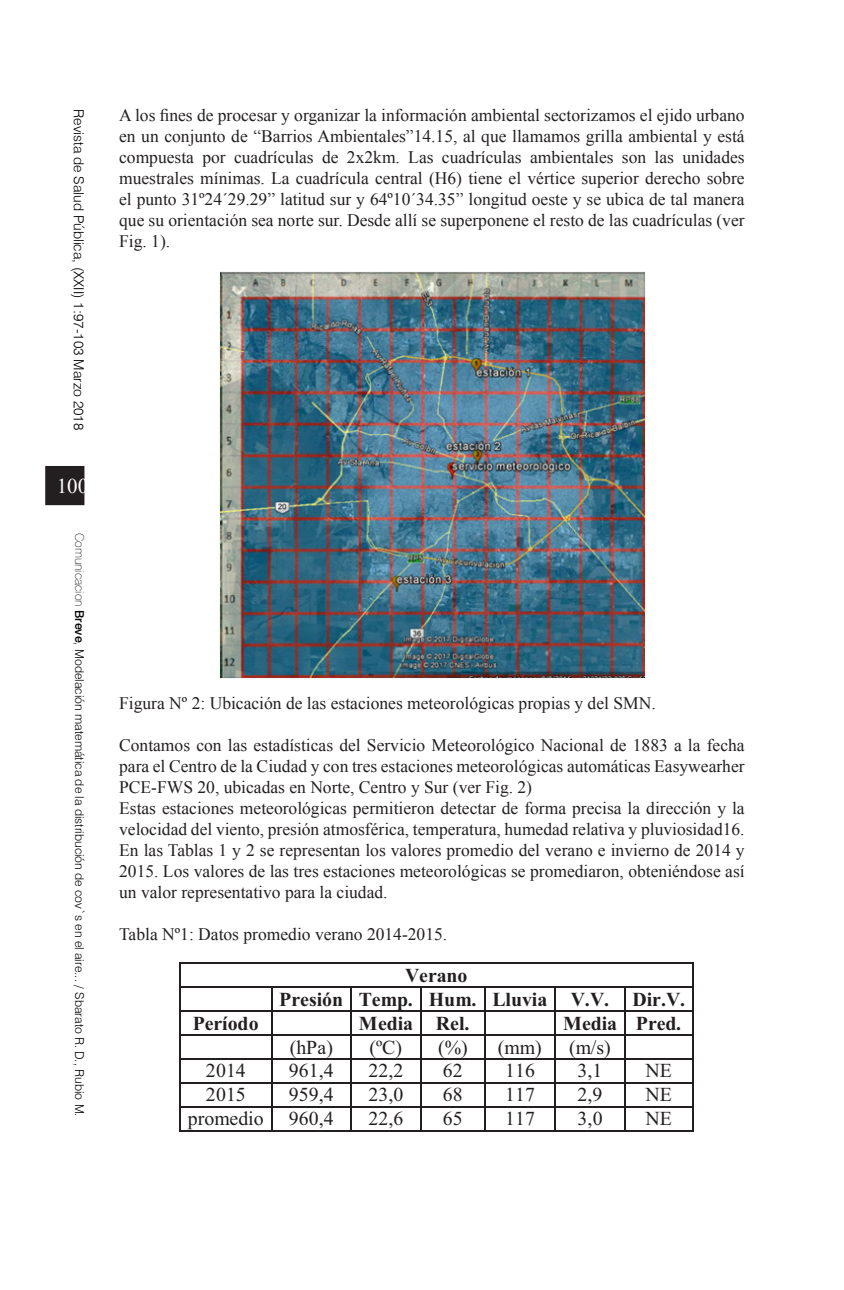
<style>
.page{position:relative;width:844px;height:1290px;background:#fff}
.page>*{position:absolute;margin:0;border:0;box-sizing:border-box;transform-origin:0 0}
.t1{font:21px "Times New Roman";color:#fff}
.t2{font:19.78px "Times New Roman";letter-spacing:.005em;color:#231f20}
.t3{font:700 19.78px/23.8px "Times New Roman";color:#231f20}
.Body_Text{font:17.5px/21px "Times New Roman";color:#231f20;text-align:justify}
.t4{font:300 14px "Swiss 721 BT";color:#000}
.t5{font:300 12.25px "Swiss 721 BT";color:#000}
.s1{font-weight:100}
.s2{font-weight:500}
</style>
<div class="page">
<div style="left:46px;top:467px;width:38px;height:37px;background:#231f20"></div>
<div style="left:45px;top:466px;width:39px;height:39px;border:2px solid #231f20"></div>
<img style="left:219px;top:271px;width:426px;height:408px">
<hr style="left:181px;top:962px;width:511px;height:1px;background:#231f20">
<hr style="left:181px;top:986px;width:90px;height:1px;background:#231f20">
<hr style="left:272px;top:986px;width:78px;height:1px;background:#231f20">
<hr style="left:351px;top:986px;width:69px;height:1px;background:#231f20">
<hr style="left:421px;top:986px;width:63px;height:1px;background:#231f20">
<hr style="left:485px;top:986px;width:69px;height:1px;background:#231f20">
<hr style="left:555px;top:986px;width:69px;height:1px;background:#231f20">
<hr style="left:625px;top:986px;width:67px;height:1px;background:#231f20">
<hr style="left:181px;top:1010px;width:90px;height:1px;background:#231f20">
<hr style="left:272px;top:1010px;width:78px;height:1px;background:#231f20">
<hr style="left:351px;top:1010px;width:69px;height:1px;background:#231f20">
<hr style="left:421px;top:1010px;width:63px;height:1px;background:#231f20">
<hr style="left:485px;top:1010px;width:69px;height:1px;background:#231f20">
<hr style="left:555px;top:1010px;width:69px;height:1px;background:#231f20">
<hr style="left:625px;top:1010px;width:67px;height:1px;background:#231f20">
<hr style="left:181px;top:1034px;width:90px;height:1px;background:#231f20">
<hr style="left:272px;top:1034px;width:78px;height:1px;background:#231f20">
<hr style="left:351px;top:1034px;width:69px;height:1px;background:#231f20">
<hr style="left:421px;top:1034px;width:63px;height:1px;background:#231f20">
<hr style="left:485px;top:1034px;width:69px;height:1px;background:#231f20">
<hr style="left:555px;top:1034px;width:69px;height:1px;background:#231f20">
<hr style="left:625px;top:1034px;width:67px;height:1px;background:#231f20">
<hr style="left:181px;top:1058px;width:90px;height:1px;background:#231f20">
<hr style="left:272px;top:1058px;width:78px;height:1px;background:#231f20">
<hr style="left:351px;top:1058px;width:69px;height:1px;background:#231f20">
<hr style="left:421px;top:1058px;width:63px;height:1px;background:#231f20">
<hr style="left:485px;top:1058px;width:69px;height:1px;background:#231f20">
<hr style="left:555px;top:1058px;width:69px;height:1px;background:#231f20">
<hr style="left:625px;top:1058px;width:67px;height:1px;background:#231f20">
<hr style="left:181px;top:1082px;width:90px;height:1px;background:#231f20">
<hr style="left:272px;top:1082px;width:78px;height:1px;background:#231f20">
<hr style="left:351px;top:1082px;width:69px;height:1px;background:#231f20">
<hr style="left:421px;top:1082px;width:63px;height:1px;background:#231f20">
<hr style="left:485px;top:1082px;width:69px;height:1px;background:#231f20">
<hr style="left:555px;top:1082px;width:69px;height:1px;background:#231f20">
<hr style="left:625px;top:1082px;width:67px;height:1px;background:#231f20">
<hr style="left:181px;top:1106px;width:90px;height:1px;background:#231f20">
<hr style="left:272px;top:1106px;width:78px;height:1px;background:#231f20">
<hr style="left:351px;top:1106px;width:69px;height:1px;background:#231f20">
<hr style="left:421px;top:1106px;width:63px;height:1px;background:#231f20">
<hr style="left:485px;top:1106px;width:69px;height:1px;background:#231f20">
<hr style="left:555px;top:1106px;width:69px;height:1px;background:#231f20">
<hr style="left:625px;top:1106px;width:67px;height:1px;background:#231f20">
<svg style="left:180px;top:962px;width:1px;height:169px"></svg>
<hr style="left:181px;top:1130px;width:90px;height:1px;background:#231f20">
<svg style="left:271px;top:986px;width:1px;height:145px"></svg>
<hr style="left:272px;top:1130px;width:78px;height:1px;background:#231f20">
<svg style="left:350px;top:986px;width:1px;height:145px"></svg>
<hr style="left:351px;top:1130px;width:69px;height:1px;background:#231f20">
<svg style="left:420px;top:986px;width:1px;height:145px"></svg>
<hr style="left:421px;top:1130px;width:63px;height:1px;background:#231f20">
<svg style="left:484px;top:986px;width:1px;height:145px"></svg>
<hr style="left:485px;top:1130px;width:69px;height:1px;background:#231f20">
<svg style="left:554px;top:986px;width:1px;height:145px"></svg>
<hr style="left:555px;top:1130px;width:69px;height:1px;background:#231f20">
<svg style="left:624px;top:986px;width:1px;height:145px"></svg>
<hr style="left:625px;top:1130px;width:67px;height:1px;background:#231f20">
<svg style="left:692px;top:962px;width:1px;height:169px"></svg>
<p class="t4" style="left:87px;top:109px;width:323px;rotate:90deg">Revista de Salud Pública, (XXII) 1:97-103 Marzo 2018</p>
<p class="t1" style="left:57px;top:472px;width:33px">100</p>
<p class="t5" style="left:87px;top:532px;width:586px;rotate:90deg"><span class="s1">Comunicacion</span> <span class="s2">Breve</span>, Modelación matemática de la distribución de cov`s en el aire... / Sbarato R. D., Rubio M.</p>
<p class="Body_Text" style="left:119px;top:105px;width:627px">A los fines de procesar y organizar la información ambiental sectorizamos el ejido urbano en un conjunto de “Barrios Ambientales”14.15, al que llamamos grilla ambiental y está compuesta por cuadrículas de 2x2km. Las cuadrículas ambientales son las unidades muestrales mínimas. La cuadrícula central (H6) tiene el vértice superior derecho sobre el punto 31º24´29.29” latitud sur y 64º10´34.35” longitud oeste y se ubica de tal manera que su orientación sea norte sur. Desde allí se superponene el resto de las cuadrículas (ver Fig. 1).</p>
<p class="Body_Text" style="left:119px;top:693px;width:538px">Figura Nº 2: Ubicación de las estaciones meteorológicas propias y del SMN.</p>
<p class="Body_Text" style="left:119px;top:735px;width:627px">Contamos con las estadísticas del Servicio Meteorológico Nacional de 1883 a la fecha para el Centro de la Ciudad y con tres estaciones meteorológicas automáticas Easywearher PCE-FWS 20, ubicadas en Norte, Centro y Sur (ver Fig. 2)</p>
<p class="Body_Text" style="left:119px;top:798px;width:627px">Estas estaciones meteorológicas permitieron detectar de forma precisa la dirección y la velocidad del viento, presión atmosférica, temperatura, humedad relativa y pluviosidad16.</p>
<p class="Body_Text" style="left:119px;top:840px;width:627px">En las Tablas 1 y 2 se representan los valores promedio del verano e invierno de 2014 y 2015. Los valores de las tres estaciones meteorológicas se promediaron, obteniéndose así un valor representativo para la ciudad.</p>
<p class="Body_Text" style="left:119px;top:924px;width:329px">Tabla Nº1: Datos promedio verano 2014-2015.</p>
<p class="t3" style="left:279px;top:963px;width:407px;text-indent:126px">Verano<br>Presión Temp. Hum. Lluvia V.V. Dir.V.</p>
<p class="t3" style="left:193px;top:1011px;width:67px">Período</p>
<p class="t3" style="left:359px;top:1011px;width:112px">Media Rel.</p>
<p class="t3" style="left:563px;top:1011px;width:120px">Media Pred.</p>
<p class="t2" style="left:290px;top:1033px;width:45px">(hPa)</p>
<p class="t2" style="left:369px;top:1033px;width:100px">(ºC) (%)</p>
<p class="t2" style="left:498px;top:1033px;width:114px">(mm) (m/s)</p>
<p class="t2" style="left:206px;top:1057px;width:41px">2014</p>
<p class="t2" style="left:289px;top:1057px;width:46px">961,4</p>
<p class="t2" style="left:368px;top:1057px;width:36px">22,2</p>
<p class="t2" style="left:443px;top:1057px;width:21px">62</p>
<p class="t2" style="left:505px;top:1057px;width:32px">116</p>
<p class="t2" style="left:577px;top:1057px;width:26px">3,1</p>
<p class="t2" style="left:645px;top:1057px;width:28px">NE</p>
<p class="t2" style="left:206px;top:1081px;width:41px">2015</p>
<p class="t2" style="left:289px;top:1081px;width:46px">959,4</p>
<p class="t2" style="left:368px;top:1081px;width:36px">23,0</p>
<p class="t2" style="left:443px;top:1081px;width:21px">68</p>
<p class="t2" style="left:505px;top:1081px;width:32px">117</p>
<p class="t2" style="left:577px;top:1081px;width:26px">2,9</p>
<p class="t2" style="left:645px;top:1081px;width:28px">NE</p>
<p class="t2" style="left:188px;top:1105px;width:77px">promedio</p>
<p class="t2" style="left:289px;top:1105px;width:46px">960,4</p>
<p class="t2" style="left:368px;top:1105px;width:36px">22,6</p>
<p class="t2" style="left:443px;top:1105px;width:21px">65</p>
<p class="t2" style="left:505px;top:1105px;width:32px">117</p>
<p class="t2" style="left:577px;top:1105px;width:26px">3,0</p>
<p class="t2" style="left:645px;top:1105px;width:28px">NE</p>
</div>
